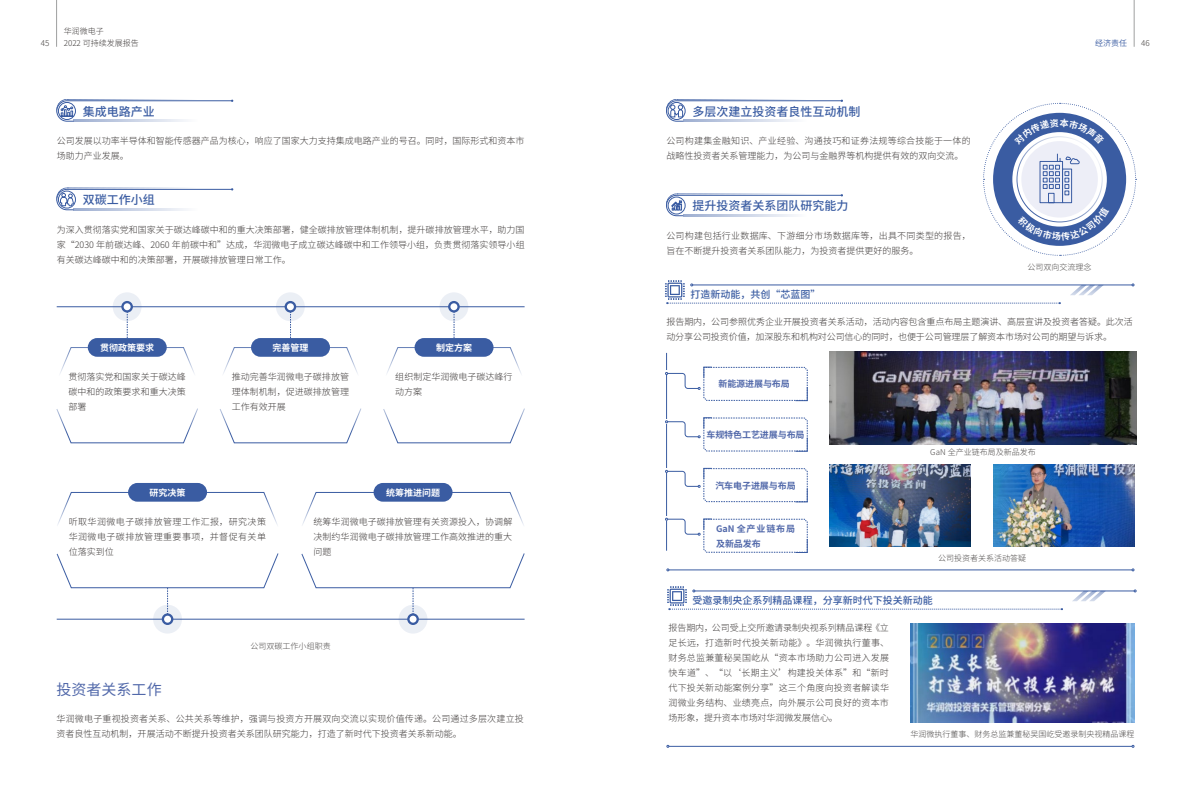
<style>
.page{position:relative;width:1191px;height:808px;background:#fff}
.page>*{position:absolute;margin:0;border:0;box-sizing:border-box;transform-origin:0 0}
.t1{font:15px "Source Han Sans CN";color:#5269aa}
.t2{font:500 12px "Source Han Sans CN";color:#3a5ca2}
.t3{font:500 10px "Source Han Sans CN";color:#3a5ca2}
.t4{font:300 9px/15px "Source Han Sans CN";color:#3e3a39;text-align:justify}
.t5{font:300 9px/15px "Source Han Sans CN";letter-spacing:.02em;color:#3e3a39}
.t6{font:300 9px/15px "Source Han Sans CN";letter-spacing:.03em;color:#3e3a39}
.t7{font:700 9px/15px "Source Han Sans CN";letter-spacing:-.01em;color:#5269aa}
.t8{font:700 9px "Source Han Sans CN";color:#fff}
.t9{font:300 8px "Source Han Sans CN";color:#4c4948}
.t10{font:300 8px "Source Han Sans CN";color:#3e3a39}
.t11{font:8px "Source Han Sans CN";color:#3a5ca2}
</style>
<div class="page">
<hr style="left:73px;top:120px;width:125px;height:2px;background:#3a5ca2">
<hr style="left:683px;top:120px;width:124px;height:2px;background:#3a5ca2">
<hr style="left:683px;top:214px;width:124px;height:3px;background:#3a5ca2">
<hr style="left:73px;top:208px;width:125px;height:3px;background:#3a5ca2">
<hr style="left:57px;top:306px;width:467px;height:1px;background:#3a5ca2">
<hr style="left:57px;top:619px;width:467px;height:1px;background:#3a5ca2">
<svg style="left:113px;top:292px;width:29px;height:29px"></svg>
<svg style="left:121px;top:301px;width:12px;height:12px"></svg>
<div style="left:124px;top:303px;width:7px;height:7px;background:#fff;border-radius:50%"></div>
<svg style="left:276px;top:292px;width:29px;height:29px"></svg>
<svg style="left:284px;top:301px;width:12px;height:12px"></svg>
<div style="left:287px;top:303px;width:7px;height:7px;background:#fff;border-radius:50%"></div>
<svg style="left:439px;top:292px;width:29px;height:29px"></svg>
<svg style="left:448px;top:301px;width:12px;height:12px"></svg>
<div style="left:450px;top:303px;width:7px;height:7px;background:#fff;border-radius:50%"></div>
<svg style="left:60px;top:347px;width:135px;height:27px"></svg>
<svg style="left:223px;top:347px;width:135px;height:27px"></svg>
<svg style="left:387px;top:347px;width:134px;height:26px"></svg>
<svg style="left:56px;top:408px;width:142px;height:35px"></svg>
<svg style="left:219px;top:408px;width:142px;height:35px"></svg>
<svg style="left:383px;top:408px;width:142px;height:35px"></svg>
<div style="left:88px;top:338px;width:79px;height:19px;background:#3a5ca2;border-radius:9px"></div>
<div style="left:251px;top:338px;width:79px;height:19px;background:#3a5ca2;border-radius:9px"></div>
<div style="left:414px;top:338px;width:79px;height:19px;background:#3a5ca2;border-radius:9px"></div>
<svg style="left:127px;top:311px;width:1px;height:27px"></svg>
<svg style="left:290px;top:311px;width:1px;height:27px"></svg>
<svg style="left:153px;top:605px;width:29px;height:29px"></svg>
<svg style="left:162px;top:613px;width:11px;height:12px"></svg>
<div style="left:164px;top:616px;width:7px;height:7px;background:#fff;border-radius:50%"></div>
<svg style="left:398px;top:605px;width:29px;height:29px"></svg>
<svg style="left:407px;top:613px;width:12px;height:12px"></svg>
<div style="left:409px;top:616px;width:7px;height:7px;background:#fff;border-radius:50%"></div>
<svg style="left:57px;top:492px;width:221px;height:34px"></svg>
<svg style="left:302px;top:492px;width:222px;height:33px"></svg>
<div style="left:128px;top:483px;width:79px;height:19px;background:#3a5ca2;border-radius:9px"></div>
<div style="left:373px;top:483px;width:79px;height:19px;background:#3a5ca2;border-radius:9px"></div>
<svg style="left:56px;top:553px;width:223px;height:61px"></svg>
<svg style="left:301px;top:553px;width:224px;height:61px"></svg>
<svg style="left:454px;top:311px;width:1px;height:27px"></svg>
<svg style="left:1070px;top:286px;width:33px;height:9px"></svg>
<svg style="left:1072px;top:592px;width:33px;height:9px"></svg>
<hr style="left:692px;top:285px;width:440px;height:1px;background:#3a5ca2">
<hr style="left:695px;top:591px;width:439px;height:1px;background:#3a5ca2">
<svg style="left:665px;top:280px;width:395px;height:24px"></svg>
<svg style="left:667px;top:586px;width:395px;height:24px"></svg>
<hr style="left:669px;top:570px;width:463px;height:1px;background:#3a5ca2">
<hr style="left:669px;top:746px;width:463px;height:1px;background:#3a5ca2">
<img style="left:830px;top:351px;width:306px;height:93px">
<img style="left:830px;top:465px;width:140px;height:81px">
<img style="left:993px;top:465px;width:141px;height:81px">
<hr style="left:666px;top:353px;width:1px;height:198px;background:#3a5ca2">
<svg style="left:665px;top:516px;width:143px;height:37px"></svg>
<svg style="left:665px;top:467px;width:143px;height:36px"></svg>
<svg style="left:665px;top:417px;width:143px;height:35px"></svg>
<svg style="left:665px;top:366px;width:143px;height:36px"></svg>
<img style="left:910px;top:623px;width:224px;height:99px">
<svg style="left:57px;top:99px;width:176px;height:22px"></svg>
<svg style="left:57px;top:188px;width:176px;height:22px"></svg>
<svg style="left:666px;top:99px;width:176px;height:22px"></svg>
<svg style="left:666px;top:194px;width:176px;height:22px"></svg>
<hr style="left:1134px;top:0;width:1px;height:47px;background:#9fa0a0">
<hr style="left:56px;top:0;width:1px;height:47px;background:#9fa0a0">
<svg style="left:983px;top:102px;width:153px;height:154px"></svg>
<p class="t10" style="left:64px;top:26px;width:41px">华润微电子</p>
<p class="t10" style="left:41px;top:38px;width:10px">45</p>
<p class="t10" style="left:64px;top:38px;width:77px">2022 可持续发展报告</p>
<p class="t11" style="left:1095px;top:38px;width:33px">经济责任</p>
<p class="t10" style="left:1141px;top:38px;width:10px">46</p>
<h2 class="t2" style="left:83px;top:104px;width:73px">集成电路产业</h2>
<h2 class="t2" style="left:692px;top:104px;width:169px">多层次建立投资者良性互动机制</h2>
<p class="t4" style="left:57px;top:134px;width:469px">公司发展以功率半导体和智能传感器产品为核心，响应了国家大力支持集成电路产业的号召。同时，国际形式和资本市场助力产业发展。</p>
<p class="t4" style="left:666px;top:134px;width:306px">公司构建集金融知识、产业经验、沟通技巧和证券法规等综合技能于一体的战略性投资者关系管理能力，为公司与金融界等机构提供有效的双向交流。</p>
<h2 class="t2" style="left:83px;top:193px;width:73px">双碳工作小组</h2>
<p class="t4" style="left:57px;top:222px;width:469px">为深入贯彻落实党和国家关于碳达峰碳中和的重大决策部署，健全碳排放管理体制机制，提升碳排放管理水平，助力国家“2030 年前碳达峰、2060 年前碳中和”达成，华润微电子成立碳达峰碳中和工作领导小组，负责贯彻落实领导小组有关碳达峰碳中和的决策部署，开展碳排放管理日常工作。</p>
<p class="t8" style="left:100px;top:342px;width:56px">贯彻政策要求</p>
<p class="t8" style="left:272px;top:342px;width:37px">完善管理</p>
<p class="t8" style="left:436px;top:342px;width:37px">制定方案</p>
<p class="t4" style="left:69px;top:369px;width:119px">贯彻落实党和国家关于碳达峰碳中和的政策要求和重大决策部署</p>
<p class="t4" style="left:232px;top:369px;width:119px">推动完善华润微电子碳排放管理体制机制，促进碳排放管理工作有效开展</p>
<p class="t4" style="left:395px;top:369px;width:119px">组织制定华润微电子碳达峰行动方案</p>
<p class="t8" style="left:150px;top:487px;width:37px">研究决策</p>
<p class="t8" style="left:386px;top:487px;width:55px">统筹推进问题</p>
<p class="t4" style="left:69px;top:514px;width:199px">听取华润微电子碳排放管理工作汇报，研究决策华润微电子碳排放管理重要事项，并督促有关单位落实到位</p>
<p class="t4" style="left:313px;top:514px;width:200px">统筹华润微电子碳排放管理有关资源投入，协调解决制约华润微电子碳排放管理工作高效推进的重大问题</p>
<p class="t9" style="left:251px;top:641px;width:82px">公司双碳工作小组职责</p>
<h1 class="t1" style="left:57px;top:681px;width:106px">投资者关系工作</h1>
<p class="t5" style="left:57px;top:711px;width:469px">华润微电子重视投资者关系、公共关系等维护，强调与投资方开展双向交流以实现价值传递。公司通过多层次建立投资者良性互动机制，开展活动不断提升投资者关系团队研究能力，打造了新时代下投资者关系新动能。</p>
<h2 class="t2" style="left:692px;top:199px;width:157px">提升投资者关系团队研究能力</h2>
<p class="t6" style="left:666px;top:228px;width:306px">公司构建包括行业数据库、下游细分市场数据库等，出具不同类型的报告，旨在不断提升投资者关系团队能力，为投资者提供更好的服务。</p>
<p class="t3" style="left:690px;top:288px;width:131px">打造新动能，共创“芯蓝图”</p>
<p class="t9" style="left:1027px;top:262px;width:65px">公司双向交流理念</p>
<p class="t4" style="left:666px;top:315px;width:468px">报告期内，公司参照优秀企业开展投资者关系活动，活动内容包含重点布局主题演讲、高层宣讲及投资者答疑。此次活动分享公司投资价值，加深股东和机构对公司信心的同时，也便于公司管理层了解资本市场对公司的期望与诉求。</p>
<p class="t7" style="left:718px;top:377px;width:73px">新能源进展与布局</p>
<p class="t7" style="left:706px;top:427px;width:100px">车规特色工艺进展与布局</p>
<p class="t7" style="left:715px;top:478px;width:82px">汽车电子进展与布局</p>
<p class="t7" style="left:716px;top:521px;width:80px">GaN 全产业链布局及新品发布</p>
<p class="t9" style="left:930px;top:447px;width:107px">GaN 全产业链布局及新品发布</p>
<p class="t9" style="left:938px;top:554px;width:89px">公司投资者关系活动答疑</p>
<p class="t3" style="left:692px;top:594px;width:241px">受邀录制央企系列精品课程，分享新时代下投关新动能</p>
<p class="t4" style="left:668px;top:621px;width:222px">报告期内，公司受上交所邀请录制央视系列精品课程《立足长远，打造新时代投关新动能》。华润微执行董事、财务总监兼董秘吴国屹从“资本市场助力公司进入发展快车道”、“以‘长期主义’构建投关体系”和“新时代下投关新动能案例分享”这三个角度向投资者解读华润微业务结构、业绩亮点，向外展示公司良好的资本市场形象，提升资本市场对华润微发展信心。</p>
<p class="t9" style="left:910px;top:730px;width:225px">华润微执行董事、财务总监兼董秘吴国屹受邀录制央视精品课程</p>
</div>
